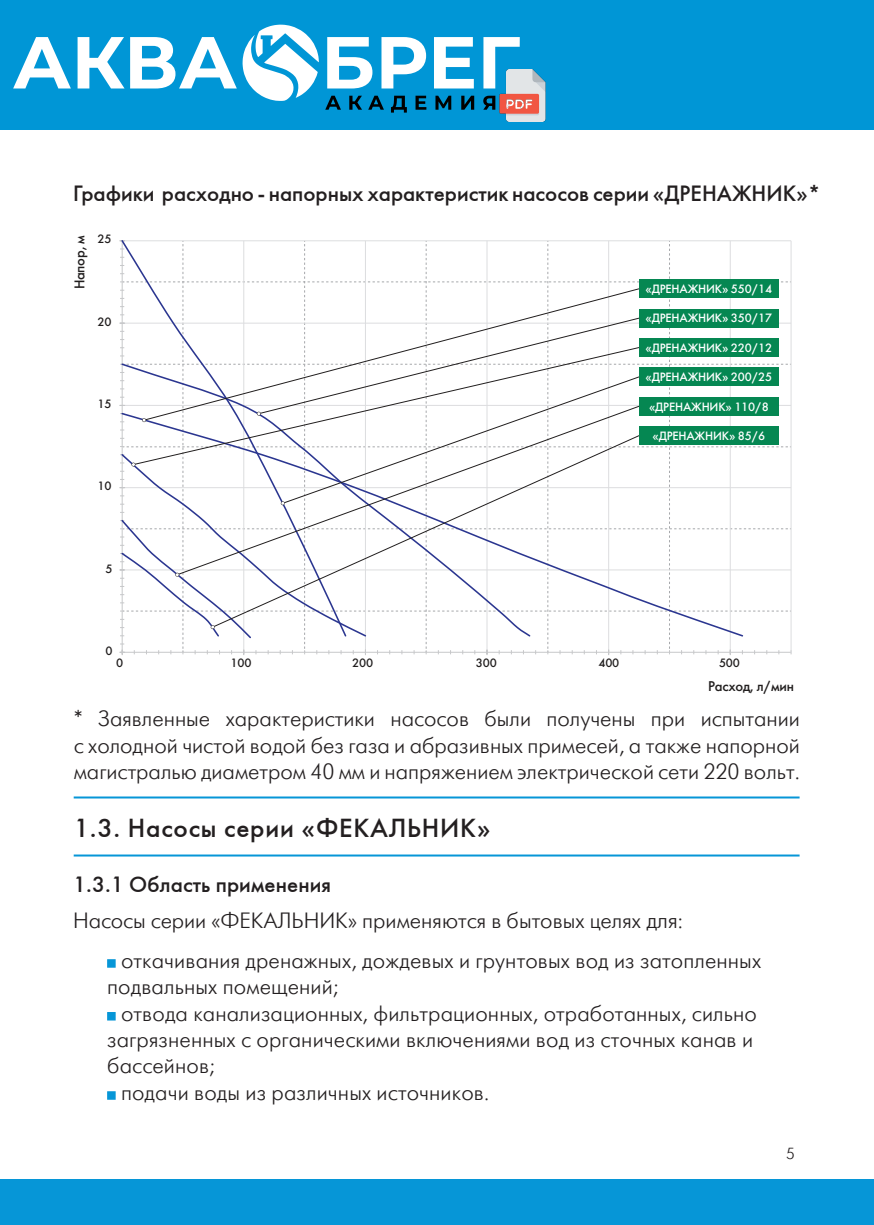
<style>
.page{position:relative;width:874px;height:1225px;background:#fff}
.page>*{position:absolute;margin:0;border:0;box-sizing:border-box;transform-origin:0 0}
.t1{font:26px "Futuris C";letter-spacing:.03em;color:#231f20}
.t2{font:22px/26.4px "Futuris Light C";letter-spacing:.005em;color:#231f20}
.t3{font:22px "Futuris C";color:#231f20}
.t4{font:16px "Futuris Light C";color:#231f20}
.t5{font:14px "Futuris C";letter-spacing:-.015em;color:#211e1e}
.t6{font:12px "Futuris C";letter-spacing:-.015em;color:#fff}
.t7{font:12px "Futuris C";letter-spacing:-.015em;color:#211e1e}
.s1{font-size:22.8px}
</style>
<div class="page">
<div style="left:0;top:1179px;width:873px;height:46px;background:#0696d7"></div>
<svg style="left:119px;top:240px;width:672px;height:415px"></svg>
<div style="left:638px;top:280px;width:140px;height:18px;background:#058752"></div>
<div style="left:638px;top:309px;width:140px;height:18px;background:#058752"></div>
<div style="left:638px;top:338px;width:140px;height:19px;background:#058752"></div>
<div style="left:638px;top:368px;width:140px;height:18px;background:#058752"></div>
<div style="left:638px;top:397px;width:140px;height:18px;background:#058752"></div>
<div style="left:638px;top:426px;width:140px;height:19px;background:#058752"></div>
<div style="left:107px;top:959px;width:9px;height:8px;background:#0696d7;border:1px solid #0696d7"></div>
<div style="left:107px;top:1012px;width:9px;height:8px;background:#0696d7;border:1px solid #0696d7"></div>
<div style="left:107px;top:1091px;width:9px;height:8px;background:#0696d7;border:1px solid #0696d7"></div>
<hr style="left:74px;top:854px;width:725px;height:2px;background:#0696d7">
<hr style="left:74px;top:796px;width:725px;height:2px;background:#0696d7">
<div style="left:0;top:3px;width:873px;height:127px;background:#0096d6"></div>
<div style="left:0;top:0;width:873px;height:127px;background:#0096d6"></div>
<svg style="left:13px;top:24px;width:533px;height:98px"></svg>
<p class="t3" style="left:73px;top:180px;width:748px">Графики расходно - напорных характеристик насосов серии «ДРЕНАЖНИК»*</p>
<p class="t5" style="left:71px;top:289px;width:56px;rotate:-90deg">Напор, м</p>
<p class="t7" style="left:97px;top:232px;width:16px">25</p>
<p class="t7" style="left:97px;top:314px;width:16px">20</p>
<p class="t7" style="left:97px;top:396px;width:16px">15</p>
<p class="t7" style="left:97px;top:479px;width:16px">10</p>
<p class="t6" style="left:645px;top:282px;width:128px">«ДРЕНАЖНИК» 550/14</p>
<p class="t6" style="left:645px;top:311px;width:128px">«ДРЕНАЖНИК» 350/17</p>
<p class="t6" style="left:645px;top:340px;width:128px">«ДРЕНАЖНИК» 220/12</p>
<p class="t6" style="left:645px;top:370px;width:128px">«ДРЕНАЖНИК» 200/25</p>
<p class="t6" style="left:648px;top:399px;width:121px">«ДРЕНАЖНИК» 110/8</p>
<p class="t6" style="left:652px;top:428px;width:114px">«ДРЕНАЖНИК» 85/6</p>
<p class="t7" style="left:106px;top:561px;width:9px">5</p>
<p class="t7" style="left:106px;top:643px;width:9px">0</p>
<p class="t7" style="left:116px;top:655px;width:9px">0</p>
<p class="t7" style="left:230px;top:655px;width:23px">100</p>
<p class="t7" style="left:352px;top:655px;width:23px">200</p>
<p class="t7" style="left:475px;top:655px;width:23px">300</p>
<p class="t7" style="left:598px;top:655px;width:23px">400</p>
<p class="t7" style="left:718px;top:655px;width:23px">500</p>
<p class="t5" style="left:707px;top:677px;width:87px">Расход, л/мин</p>
<p class="t2" style="left:74px;top:706px;width:727px;text-align:justify">* Заявленные характеристики насосов были получены при испытании с холодной чистой водой без газа и абразивных примесей, а также напорной магистралью диаметром 40 мм и напряжением электрической сети 220 вольт.</p>
<p class="t1" style="left:74px;top:812px;width:418px">1.3. Насосы серии «ФЕКАЛЬНИК»</p>
<p class="t3" style="left:73px;top:870px;width:259px">1.3.1 Область применения</p>
<p class="t2" style="left:121px;top:900px;width:641px;line-height:40px;text-indent:-48px">Насосы серии «ФЕКАЛЬНИК» применяются в бытовых целях <span class="s1">для</span>: откачивания дренажных, дождевых и грунтовых вод из затопленных</p>
<p class="t2" style="left:107px;top:974px;width:233px">подвальных помещений;</p>
<p class="t2" style="left:121px;top:1000px;width:637px">отвода канализационных, фильтрационных, отработанных, сильно</p>
<p class="t2" style="left:107px;top:1026px;width:647px">загрязненных с органическими включениями вод из сточных канав и</p>
<p class="t2" style="left:107px;top:1053px;width:109px">бассейнов;</p>
<p class="t2" style="left:121px;top:1079px;width:369px">подачи воды из различных источников.</p>
<p class="t4" style="left:785px;top:1145px;width:10px">5</p>
</div>
